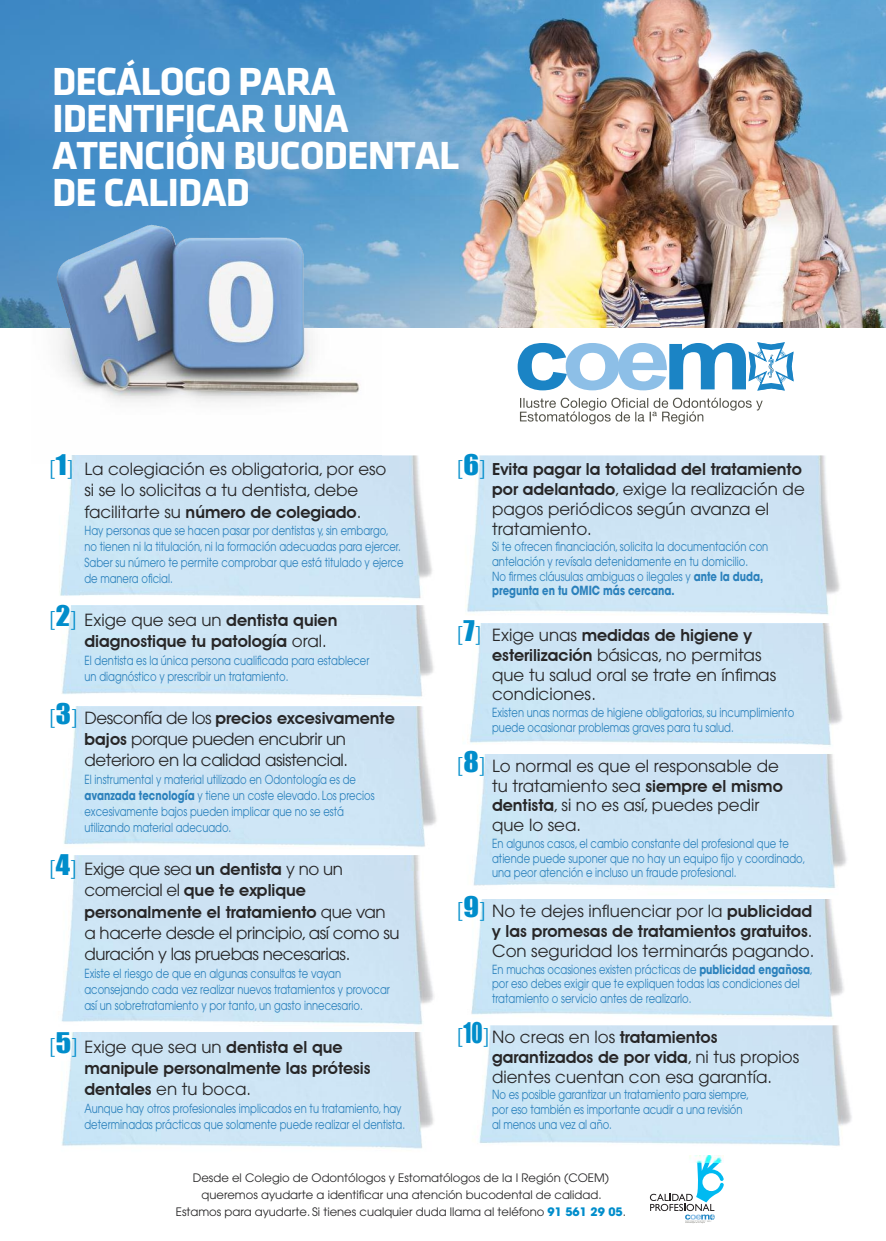
<style>
.page{position:relative;width:886px;height:1241px;background:#fff}
.page>*{position:absolute;margin:0;border:0;box-sizing:border-box;transform-origin:0 0}
.t1{font:700 40.62px/36.9px "Klavika";letter-spacing:-.025em;color:#fff}
.t2{font:16.62px/19.9px "Avant Garde";color:#272627}
.t3{font:600 16.62px/21.2px "Avant Garde IT Cby BT";color:#272627}
.t4{font:16.62px/21.2px "Avant Garde";letter-spacing:-.025em;color:#272627}
.t5{font:12.5px/16px "Avant Garde";color:#2b81bc;scale:.8 1}
.t6{font:11.62px/16.8px "Avant Garde";color:#272627;text-align:center}
.s1{font-family:"Helvetica";font-weight:300;font-size:20.31px;color:#018dcb}
.s2{font-family:"Impact";font-size:26.12px;color:#018dcb}
.s3{font-family:"Avant Garde";font-weight:400}
.s4{font-family:"Avant Garde IT Cby BT";font-weight:600}
.s5{font-family:"Impact";font-weight:400;font-size:26.12px;color:#018dcb}
.s6{font-weight:700}
.s7{font-weight:700;color:#018dcb}
</style>
<div class="page">
<svg style="left:650px;top:1161px;width:74px;height:61px"></svg>
<img style="left:0;top:0;width:886px;height:328px">
<img style="left:32px;top:229px;width:349px;height:174px">
<svg style="left:518px;top:342px;width:276px;height:82px"></svg>
<img style="left:61px;top:1032px;width:373px;height:117px">
<img style="left:61px;top:709px;width:376px;height:316px">
<img style="left:479px;top:1025px;width:373px;height:121px">
<img style="left:689px;top:1155px;width:35px;height:6px">
<img style="left:471px;top:899px;width:373px;height:120px">
<img style="left:473px;top:754px;width:374px;height:134px">
<img style="left:60px;top:455px;width:374px;height:254px">
<img style="left:470px;top:625px;width:372px;height:120px">
<div style="left:60px;top:455px;width:321px;height:9px;background:#cce1f2"></div>
<img style="left:60px;top:605px;width:374px;height:9px">
<img style="left:465px;top:455px;width:375px;height:160px">
<img style="left:480px;top:623px;width:349px;height:2px">
<h1 class="t1" style="left:52px;top:67px;width:409px">DECÁLOGO PARA<br>IDENTIFICAR UNA<br>ATENCIÓN BUCODENTAL<br>DE CALIDAD</h1>
<h2 class="t2" style="left:49px;top:460px;width:339px;line-height:21.2px;text-align:center"><span class="s1">[</span><span class="s2">1</span><span class="s1">]</span> La colegiación es obligatoria, por eso si se lo solicitas a tu dentista, debe</h2>
<h2 class="t3" style="left:84px;top:501px;width:278px"><span class="s3">facilitarte su</span> número de colegiado<span class="s3">.</span></h2>
<p class="t5" style="left:84px;top:524px;width:400px">Hay personas que se hacen pasar por dentistas y, sin embargo, no tienen ni la titulación, ni la formación adecuadas para ejercer.<br>Saber su número te permite comprobar que está titulado y ejerce de manera oficial.</p>
<h2 class="t2" style="left:49px;top:611px;width:290px"><span class="s1">[</span><span class="s2">2</span><span class="s1">]</span> Exige que sea un <span class="s4">dentista quien</span></h2>
<h2 class="t3" style="left:84px;top:630px;width:244px">diagnostique tu patología <span class="s3">oral.</span></h2>
<p class="t5" style="left:84px;top:653px;width:358px">El dentista es la única persona cualificada para establecer un diagnóstico y prescribir un tratamiento.</p>
<h2 class="t3" style="left:49px;top:707px;width:347px"><span class="s1">[</span><span class="s5">3</span><span class="s1">]</span> <span class="s3">Desconfía de los</span> precios excesivamente</h2>
<h2 class="t4" style="left:84px;top:730px;width:265px"><span class="s4">bajos</span> porque pueden encubrir un deterioro en la calidad asistencial.</h2>
<p class="t5" style="left:84px;top:772px;width:364px">El instrumental y material utilizado en Odontología es de <span class="s6">avanzada tecnología</span> y tiene un coste elevado. Los precios excesivamente bajos pueden implicar que no se está utilizando material adecuado.</p>
<h2 class="t4" style="left:49px;top:859px;width:295px"><span class="s1">[</span><span class="s2">4</span><span class="s1">]</span> Exige que sea <span class="s4">un dentista</span> y no un</h2>
<h2 class="t3" style="left:84px;top:879px;width:302px"><span class="s3">comercial el</span> que te explique personalmente el tratamiento <span class="s3">que van</span></h2>
<h2 class="t4" style="left:84px;top:923px;width:317px">a hacerte desde el principio,así como su duración y las pruebas necesarias.</h2>
<p class="t5" style="left:84px;top:966px;width:383px">Existe el riesgo de que en algunas consultas te vayan aconsejando cada vez realizar nuevos tratamientos y provocar así un sobretratamiento y por tanto, un gasto innecesario.</p>
<h2 class="t2" style="left:49px;top:1037px;width:295px"><span class="s1">[</span><span class="s2">5</span><span class="s1">]</span> Exige que sea un <span class="s4">dentista el que</span></h2>
<h2 class="t3" style="left:84px;top:1056px;width:288px">manipule personalmente las prótesis</h2>
<h2 class="t2" style="left:84px;top:1080px;width:168px"><span class="s4">dentales</span> en tu boca.</h2>
<p class="t5" style="left:84px;top:1101px;width:402px">Aunque hay otros profesionales implicados en tu tratamiento, hay determinadas prácticas que solamente puede realizar el dentista.</p>
<h2 class="t3" style="left:457px;top:458px;width:347px"><span class="s1">[</span><span class="s5">6</span><span class="s1">]</span> Evita pagar la totalidad del tratamiento</h2>
<h2 class="t2" style="left:492px;top:480px;width:314px"><span class="s4">por adelantado</span>, exige la realización de pagos periódicos según avanza el tratamiento.</h2>
<p class="t5" style="left:492px;top:540px;width:347px;line-height:14.7px">Si te ofrecen financiación, solicita la documentación con antelación y revísala detenidamente en tu domicilio.<br>No firmes cláusulas ambiguas o ilegales y <span class="s6">ante la duda, pregunta en tu OMIC más cercana.</span></p>
<h2 class="t3" style="left:457px;top:624px;width:297px"><span class="s1">[</span><span class="s5">7</span><span class="s1">]</span> <span class="s3">Exige unas</span> medidas de higiene y</h2>
<h2 class="t2" style="left:492px;top:646px;width:285px"><span class="s4">esterilización</span> básicas, no permitas que tu salud oral se trate en ínfimas condiciones.</h2>
<p class="t5" style="left:492px;top:706px;width:379px;line-height:14.7px">Existen unas normas de higiene obligatorias, su incumplimiento puede ocasionar problemas graves para tu salud.</p>
<h2 class="t2" style="left:492px;top:757px;width:292px;text-indent:-35px"><span class="s1">[</span><span class="s2">8</span><span class="s1">]</span> Lo normal es que el responsable de tu tratamiento sea <span class="s4">siempre el mismo dentista</span>, si no es así, puedes pedir que lo sea.</h2>
<p class="t5" style="left:492px;top:836px;width:393px;line-height:14.7px">En algunos casos, el cambio constante del profesional que te atiende puede suponer que no hay un equipo fijo y coordinado, una peor atención e incluso un fraude profesional.</p>
<h2 class="t2" style="left:457px;top:902px;width:357px"><span class="s1">[</span><span class="s2">9</span><span class="s1">]</span> No te dejes influenciar por la <span class="s4">publicidad</span></h2>
<h2 class="t3" style="left:492px;top:920px;width:322px">y las promesas de tratamientos gratuitos<span class="s3">.</span></h2>
<h2 class="t2" style="left:492px;top:942px;width:324px">Con seguridad los terminarás pagando.</h2>
<p class="t5" style="left:492px;top:962px;width:403px;line-height:14.7px">En muchas ocasiones existen prácticas de <span class="s6">publicidad engañosa</span>, por eso debes exigir que te expliquen todas las condiciones del tratamiento o servicio antes de realizarlo.</p>
<h2 class="t2" style="left:457px;top:1028px;width:262px"><span class="s1">[</span><span class="s2">10</span><span class="s1">]</span> No creas en los <span class="s4">tratamientos</span></h2>
<h2 class="t3" style="left:492px;top:1046px;width:309px">garantizados de por vida<span class="s3">, ni tus propios</span></h2>
<h2 class="t2" style="left:492px;top:1068px;width:281px">dientes cuentan con esa garantía.</h2>
<p class="t5" style="left:492px;top:1088px;width:323px;line-height:14.7px">No es posible garantizar un tratamiento para siempre, por eso también es importante acudir a una revisión al menos una vez al año.</p>
<p class="t6" style="left:176px;top:1170px;width:452px">Desde el Colegio de Odontólogos y Estomatólogos de la I Región (COEM) queremos ayudarte a identificar una atención bucodental de calidad.<br>Estamos para ayudarte. Si tienes cualquier duda llama al teléfono <span class="s7">91 561 29 05</span>.</p>
</div>
